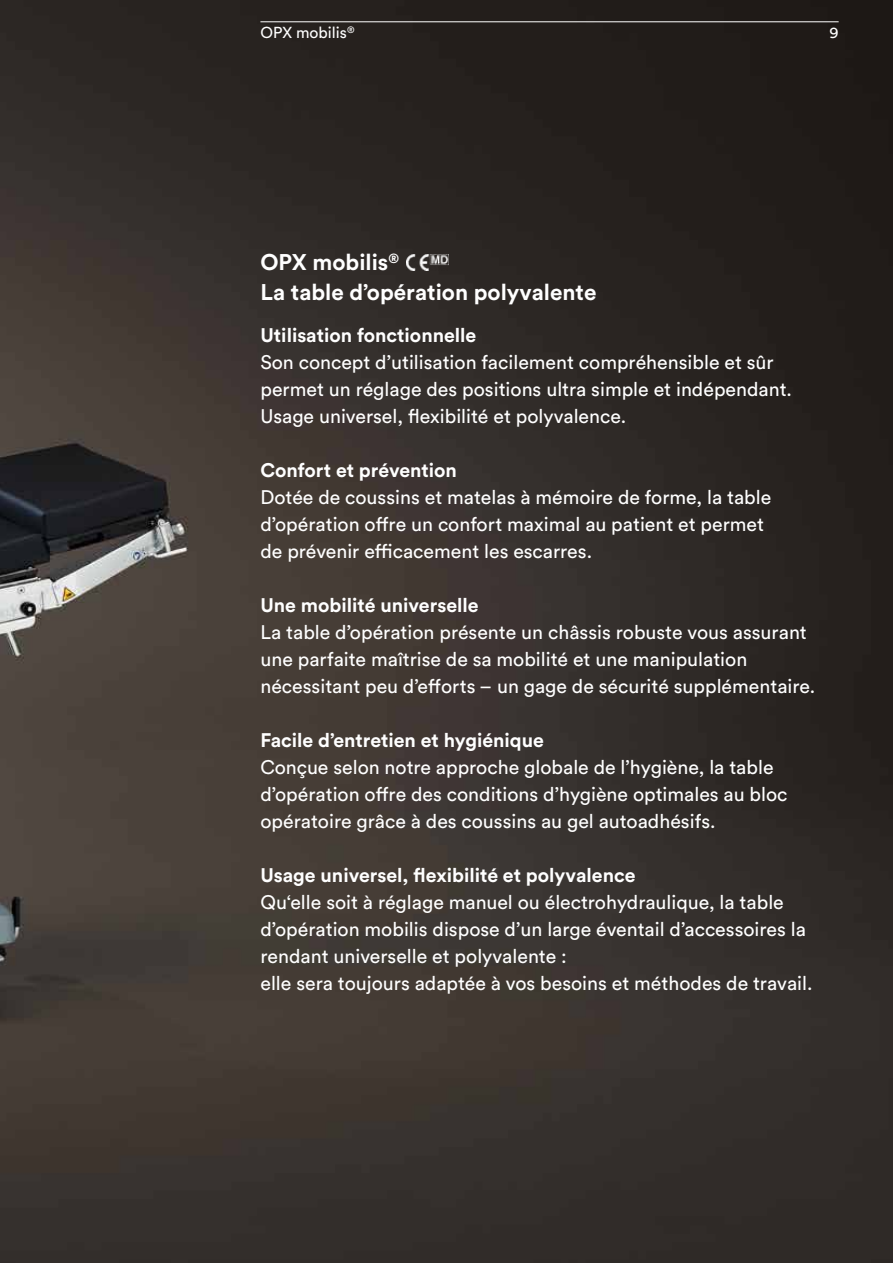
<style>
.page{position:relative;width:893px;height:1263px;background:#fff}
.page>*{position:absolute;margin:0;border:0;box-sizing:border-box;transform-origin:0 0}
.t1{font:700 22.5px/30px "Circular Std";color:#fff}
.t2{font:19.5px/27px "Circular Pro";color:#fff}
.t3{font:700 19.5px "Circular Std";color:#fff}
.t4{font:15.75px "Circular Pro";color:#fff}
</style>
<div class="page">
<img style="left:0;top:0;width:893px;height:1263px">
<img style="left:406px;top:254px;width:42px;height:16px">
<hr style="left:260px;top:21px;width:579px;height:1px;background:#fff">
<p class="t4" style="left:260px;top:22px;width:96px">OPX mobilis<sup>®</sup></p>
<p class="t4" style="left:829px;top:22px;width:11px">9</p>
<p class="t1" style="left:260px;top:247px;width:337px">OPX mobilis<sup>®<br></sup>La table d’opération polyvalente</p>
<p class="t3" style="left:260px;top:323px;width:217px">Utilisation fonctionnelle</p>
<p class="t2" style="left:260px;top:348px;width:533px">Son concept d’utilisation facilement compréhensible et sûr permet un réglage des positions ultra simple et indépendant.<br>Usage universel, flexibilité et polyvalence.</p>
<p class="t3" style="left:260px;top:458px;width:198px">Confort et prévention</p>
<p class="t2" style="left:260px;top:483px;width:512px">Dotée de coussins et matelas à mémoire de forme, la table d’opération offre un confort maximal au patient et permet de prévenir efficacement les escarres.</p>
<p class="t3" style="left:260px;top:593px;width:220px">Une mobilité universelle</p>
<p class="t2" style="left:260px;top:618px;width:556px">La table d’opération présente un châssis robuste vous assurant une parfaite maîtrise de sa mobilité et une manipulation nécessitant peu d’efforts – un gage de sécurité supplémentaire.</p>
<p class="t3" style="left:260px;top:728px;width:285px">Facile d’entretien et hygiénique</p>
<p class="t2" style="left:260px;top:753px;width:529px">Conçue selon notre approche globale de l’hygiène, la table d’opération offre des conditions d’hygiène optimales au bloc opératoire grâce à des coussins au gel autoadhésifs.</p>
<p class="t3" style="left:260px;top:863px;width:377px">Usage universel, flexibilité et polyvalence</p>
<p class="t2" style="left:260px;top:888px;width:554px">Qu‘elle soit à réglage manuel ou électrohydraulique, la table d’opération mobilis dispose d’un large éventail d’accessoires la rendant universelle et polyvalente :<br>elle sera toujours adaptée à vos besoins et méthodes de travail.</p>
</div>
